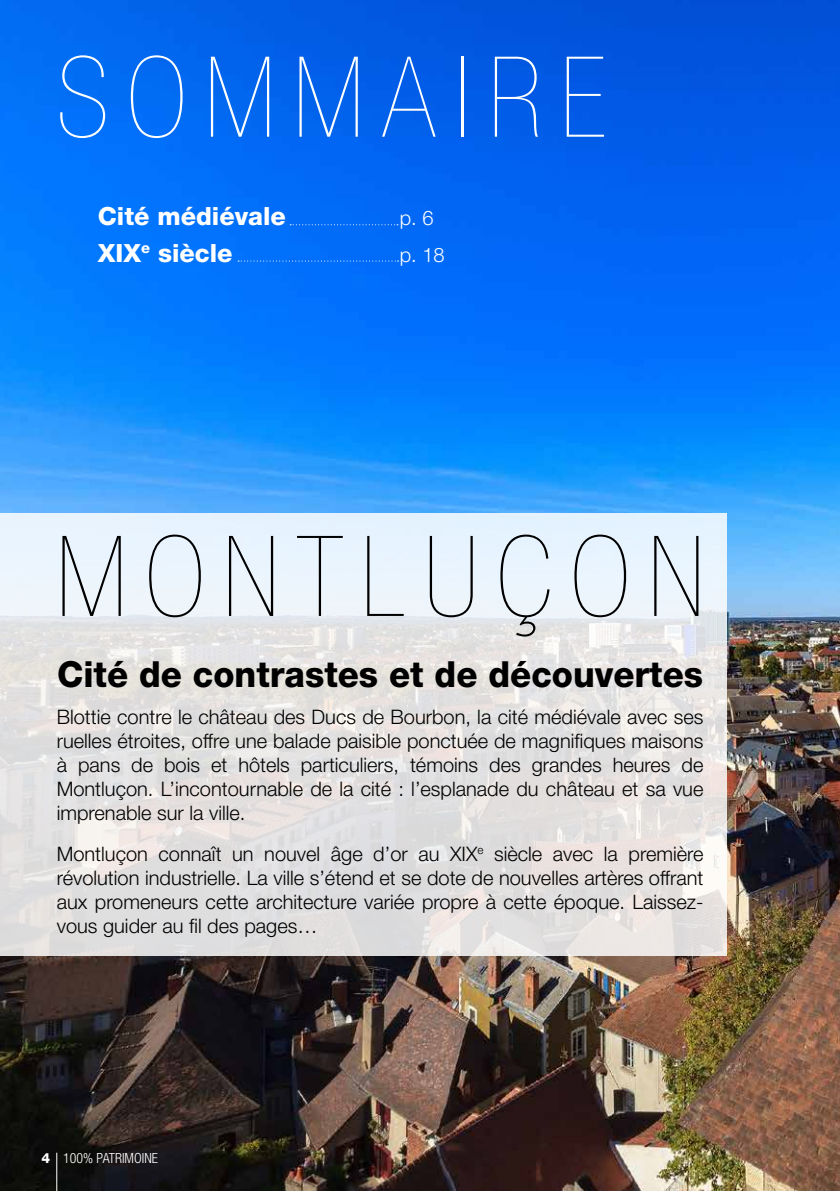
<style>
.page{position:relative;width:840px;height:1191px;background:#fff}
.page>*{position:absolute;margin:0;border:0;box-sizing:border-box;transform-origin:0 0}
.t1{font:200 condensed 112px "Helvetica Neue LT Std";letter-spacing:.16em;color:#000}
.t2{font:200 condensed 112px "Helvetica Neue LT Std";letter-spacing:.16em;color:#fff}
.t3{font:800 36px "Helvetica Neue LT Std";color:#000;scale:.96 1}
.t4{font:800 25.2px "Helvetica Neue LT Std";color:#fff}
.t5{font:300 20px/24px "Helvetica Neue LT Std";color:#000;text-align:justify}
.t6{font:300 20px "Helvetica Neue LT Std";color:#fff}
.t7{font:300 condensed 14px "Helvetica Neue LT Std";color:#fff}
.s1{font-weight:800;font-stretch:normal}
</style>
<div class="page">
<img style="left:0;top:0;width:839px;height:1191px">
<hr style="left:56px;top:1152px;width:1px;height:39px;background:#fff">
<svg style="left:0;top:513px;width:726px;height:442px;background:#e5e6e7"></svg>
<svg style="left:290px;top:224px;width:108px;height:1px"></svg>
<svg style="left:238px;top:260px;width:160px;height:1px"></svg>
<h1 class="t2" style="left:57px;top:36px;width:550px">SOMMAIRE</h1>
<p class="t4" style="left:98px;top:201px;width:189px">Cité médiévale</p>
<p class="t6" style="left:399px;top:205px;width:35px">p. 6</p>
<p class="t4" style="left:98px;top:238px;width:136px">XIX<sup>e</sup> siècle</p>
<p class="t6" style="left:399px;top:242px;width:46px">p. 18</p>
<h1 class="t1" style="left:56px;top:515px;width:649px">MONTLUÇON</h1>
<h2 class="t3" style="left:57px;top:653px;width:674px">Cité de contrastes et de découvertes</h2>
<p class="t5" style="left:57px;top:704px;width:648px">Blottie contre le château des Ducs de Bourbon, la cité médiévale avec ses ruelles étroites, offre une balade paisible ponctuée de magnifiques maisons à pans de bois et hôtels particuliers, témoins des grandes heures de Montluçon. L’incontournable de la cité : l’esplanade du château et sa vue imprenable sur la ville.</p>
<p class="t5" style="left:57px;top:841px;width:648px">Montluçon connaît un nouvel âge d’or au XIX<sup>e</sup> siècle avec la première révolution industrielle. La ville s’étend et se dote de nouvelles artères offrant aux promeneurs cette architecture variée propre à cette époque. Laissez&shy;vous guider au fil des pages…</p>
<p class="t7" style="left:41px;top:1149px;width:118px"><span class="s1">4</span> 100% PATRIMOINE</p>
</div>
